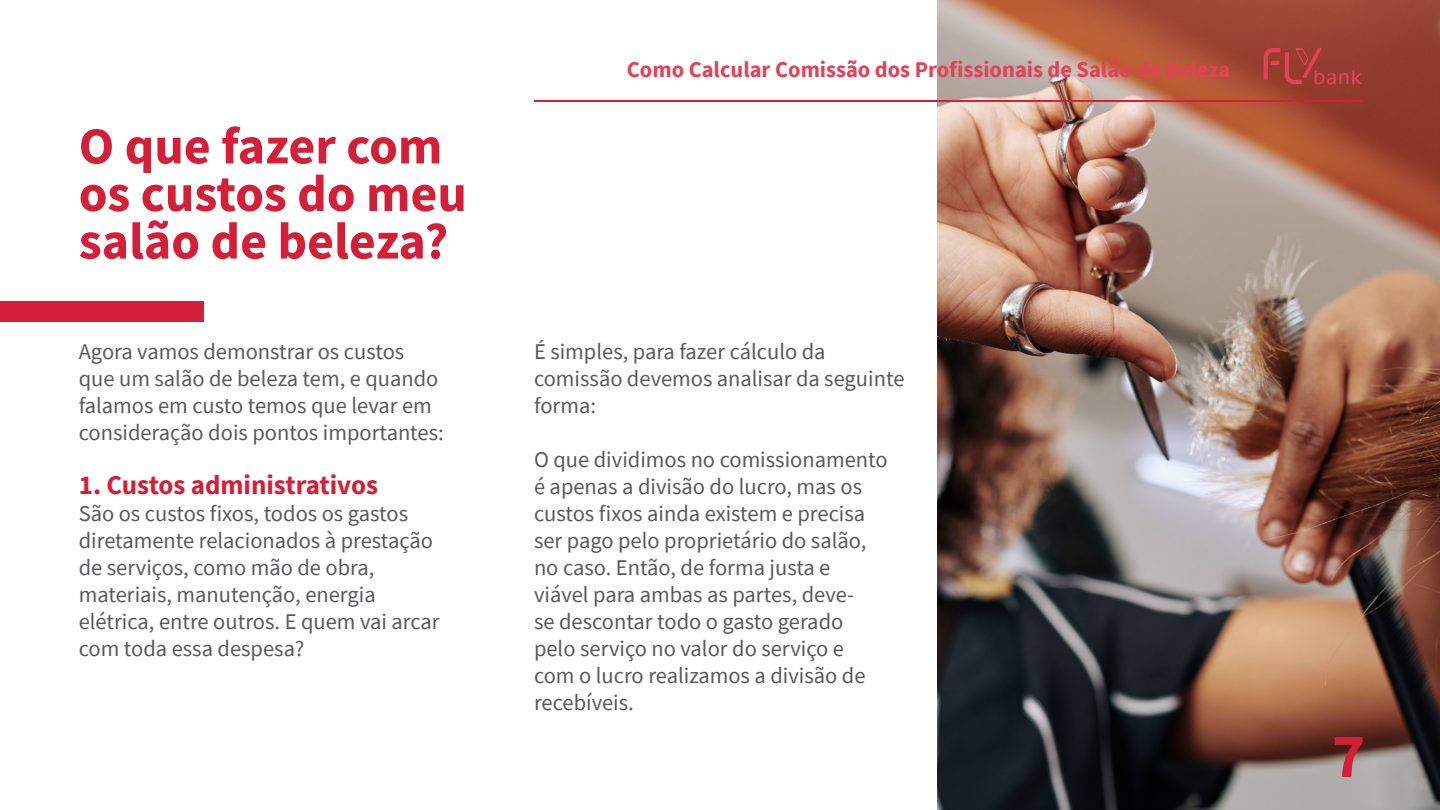
<style>
.page{position:relative;width:1440px;height:810px;background:#fff}
.page>*{position:absolute;margin:0;border:0;box-sizing:border-box;transform-origin:0 0}
.t1{font:700 63px "Source Sans Pro";color:#d51f38}
.t2{font:700 51.9px/47.5px "Source Sans Pro";color:#d51f38}
.t3{font:700 27px "Source Sans Pro";color:#d51f38}
.t4{font:22.5px/27px "Source Sans Pro";color:#58595b}
.t5{font:700 22.5px "Source Sans Pro";color:#e44157}
</style>
<div class="page">
<img style="left:938px;top:0;width:502px;height:810px">
<svg style="left:1264px;top:48px;width:97px;height:36px;background:#a63e36"></svg>
<div style="left:0;top:302px;width:203px;height:20px;background:#d51f38"></div>
<hr style="left:534px;top:100px;width:827px;height:2px;background:#d41f38">
<h2 class="t2" style="left:79px;top:122px;width:390px">O que fazer com os custos do meu salão de beleza?</h2>
<p class="t4" style="left:79px;top:338px;width:367px">Agora vamos demonstrar os custos que um salão de beleza tem, e quando falamos em custo temos que levar em consideração dois pontos importantes:</p>
<p class="t3" style="left:79px;top:467px;width:301px">1. Custos administrativos</p>
<p class="t4" style="left:79px;top:500px;width:362px">São os custos fixos, todos os gastos diretamente relacionados à prestação de serviços, como mão de obra, materiais, manutenção, energia elétrica, entre outros. E quem vai arcar com toda essa despesa?</p>
<p class="t5" style="left:627px;top:55px;width:605px">Como Calcular Comissão dos Profissionais de Salão de Beleza</p>
<p class="t4" style="left:534px;top:338px;width:372px">É simples, para fazer cálculo da comissão devemos analisar da seguinte forma:</p>
<p class="t4" style="left:534px;top:446px;width:355px">O que dividimos no comissionamento é apenas a divisão do lucro, mas os custos fixos ainda existem e precisa ser pago pelo proprietário do salão, no caso. Então, de forma justa e viável para ambas as partes, deve-<br>se descontar todo o gasto gerado pelo serviço no valor do serviço e com o lucro realizamos a divisão de recebíveis.</p>
<h1 class="t1" style="left:1332px;top:713px;width:35px">7</h1>
</div>
